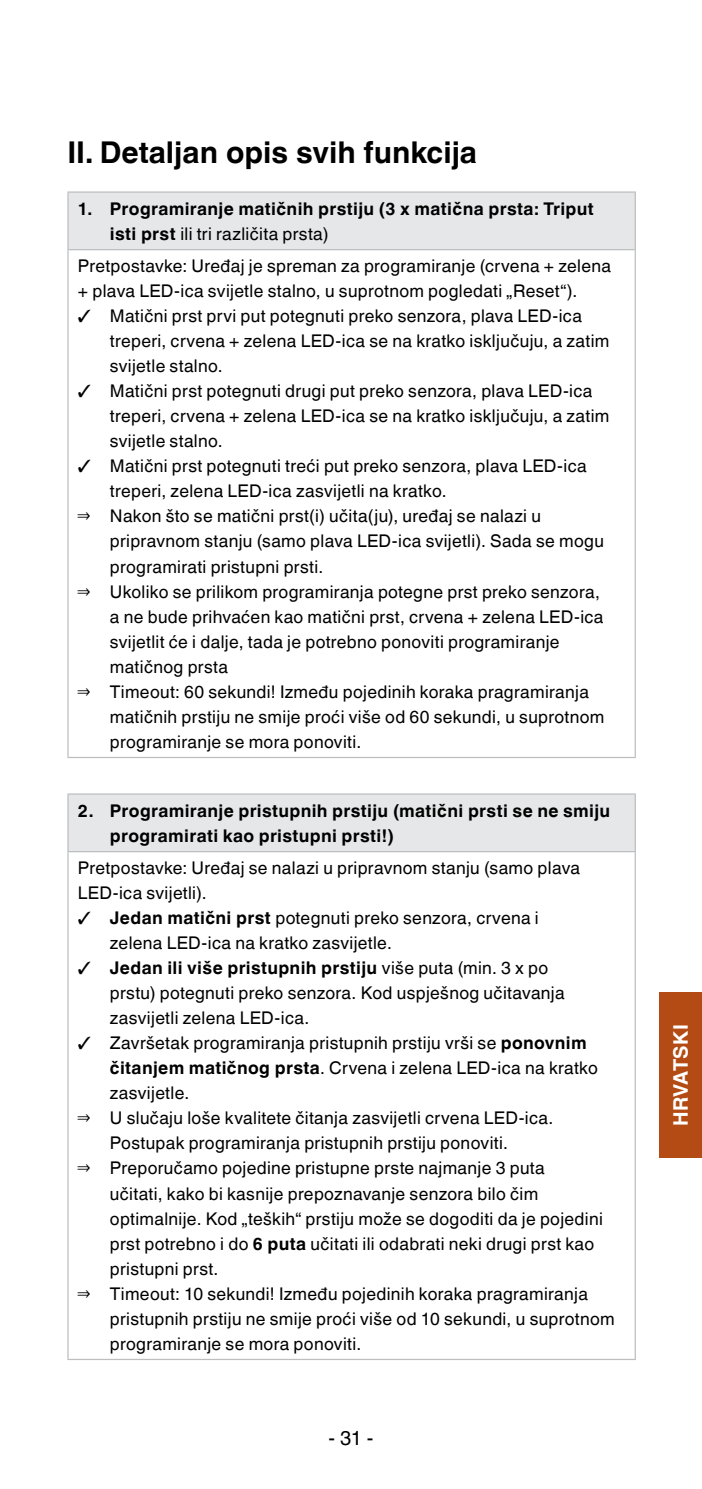
<style>
.page{position:relative;width:702px;height:1489px;background:#fff}
.page>*{position:absolute;margin:0;border:0;box-sizing:border-box;transform-origin:0 0}
.t1{font:700 30px "Helvetica Linotype";color:#000}
.t2{font:700 20px "Helvetica Linotype";letter-spacing:.015em;color:#fff}
.t3{font:20px "Helvetica Linotype";color:#000}
.t4{font:17.5px/25px "Helvetica Linotype";letter-spacing:.02em;color:#000}
.t5{font:700 17.5px/25px "Helvetica Linotype";letter-spacing:.02em;color:#000}
.s1{font-weight:400}
.s2{font-weight:700}
</style>
<div class="page">
<div style="left:68px;top:192px;width:567px;height:58px;background:#e6e7e8"></div>
<hr style="left:67px;top:193px;width:2px;height:56px;background:#bcbec0">
<hr style="left:634px;top:193px;width:2px;height:56px;background:#bcbec0">
<hr style="left:67px;top:191px;width:569px;height:2px;background:#bcbec0">
<hr style="left:67px;top:250px;width:2px;height:506px;background:#bcbec0">
<hr style="left:634px;top:250px;width:2px;height:506px;background:#bcbec0">
<hr style="left:67px;top:249px;width:569px;height:1px;background:#bcbec0">
<hr style="left:67px;top:756px;width:569px;height:2px;background:#bcbec0">
<div style="left:68px;top:794px;width:567px;height:57px;background:#e6e7e8"></div>
<hr style="left:67px;top:794px;width:2px;height:57px;background:#bcbec0">
<hr style="left:634px;top:794px;width:2px;height:57px;background:#bcbec0">
<hr style="left:67px;top:793px;width:569px;height:1px;background:#bcbec0">
<hr style="left:67px;top:852px;width:2px;height:506px;background:#bcbec0">
<hr style="left:634px;top:852px;width:2px;height:506px;background:#bcbec0">
<hr style="left:67px;top:851px;width:569px;height:1px;background:#bcbec0">
<hr style="left:67px;top:1358px;width:569px;height:1px;background:#bcbec0">
<div style="left:659px;top:992px;width:43px;height:165px;background:#b44b14"></div>
<h1 class="t1" style="left:67px;top:135px;width:411px">II. Detaljan opis svih funkcija</h1>
<p class="t5" style="left:110px;top:196px;width:485px;text-indent:-32px">1. Programiranje matičnih prstiju (3 x matična prsta: Triput isti prst <span class="s1">ili tri različita prsta)</span></p>
<p class="t4" style="left:78px;top:254px;width:534px">Pretpostavke: Uređaj je spreman za programiranje (crvena + zelena + plava LED-ica svijetle stalno, u suprotnom pogledati „Reset“).</p>
<p class="t4" style="left:110px;top:304px;width:501px;text-indent:-32px">✓ Matični prst prvi put potegnuti preko senzora, plava LED-ica treperi, crvena + zelena LED-ica se na kratko isključuju, a zatim svijetle stalno.</p>
<p class="t4" style="left:110px;top:379px;width:501px;text-indent:-32px">✓ Matični prst potegnuti drugi put preko senzora, plava LED-ica treperi, crvena + zelena LED-ica se na kratko isključuju, a zatim svijetle stalno.</p>
<p class="t4" style="left:78px;top:454px;width:510px">✓ Matični prst potegnuti treći put preko senzora, plava LED-ica</p>
<p class="t4" style="left:110px;top:479px;width:338px">treperi, zelena LED-ica zasvijetli na kratko.</p>
<p class="t4" style="left:78px;top:504px;width:464px"><span class="s2">⇒</span> Nakon što se matični prst(i) učita(ju), uređaj se nalazi u</p>
<p class="t4" style="left:110px;top:529px;width:495px">pripravnom stanju (samo plava LED-ica svijetli). Sada se mogu</p>
<p class="t4" style="left:110px;top:554px;width:215px">programirati pristupni prsti.</p>
<p class="t4" style="left:78px;top:579px;width:523px"><span class="s2">⇒</span> Ukoliko se prilikom programiranja potegne prst preko senzora,</p>
<p class="t4" style="left:110px;top:604px;width:495px">a ne bude prihvaćen kao matični prst, crvena + zelena LED-ica</p>
<p class="t4" style="left:110px;top:629px;width:451px">svijetlit će i dalje, tada je potrebno ponoviti programiranje</p>
<p class="t4" style="left:110px;top:654px;width:120px">matičnog prsta</p>
<p class="t4" style="left:78px;top:679px;width:512px"><span class="s2">⇒</span> Timeout: 60 sekundi! Između pojedinih koraka pragramiranja</p>
<p class="t4" style="left:110px;top:704px;width:496px">matičnih prstiju ne smije proći više od 60 sekundi, u suprotnom</p>
<p class="t4" style="left:110px;top:729px;width:253px">programiranje se mora ponoviti.</p>
<p class="t5" style="left:110px;top:798px;width:502px;text-indent:-32px">2. Programiranje pristupnih prstiju (matični prsti se ne smiju programirati kao pristupni prsti!)</p>
<p class="t4" style="left:78px;top:855px;width:503px">Pretpostavke: Uređaj se nalazi u pripravnom stanju (samo plava<br>LED-ica svijetli).</p>
<p class="t4" style="left:110px;top:905px;width:430px;text-indent:-32px">✓ <span class="s2">Jedan matični prst</span> potegnuti preko senzora, crvena i zelena LED-ica na kratko zasvijetle.</p>
<p class="t4" style="left:110px;top:955px;width:456px;text-indent:-32px">✓ <span class="s2">Jedan ili više pristupnih prstiju</span> više puta (min. 3 x po prstu) potegnuti preko senzora. Kod uspješnog učitavanja zasvijetli zelena LED-ica.</p>
<p class="t4" style="left:78px;top:1030px;width:510px">✓ Završetak programiranja pristupnih prstiju vrši se <span class="s2">ponovnim</span></p>
<p class="t4" style="left:110px;top:1055px;width:489px"><span class="s2">čitanjem matičnog prsta</span>. Crvena i zelena LED-ica na kratko</p>
<p class="t4" style="left:110px;top:1080px;width:81px">zasvijetle.</p>
<p class="t4" style="left:78px;top:1105px;width:477px"><span class="s2">⇒</span> U slučaju loše kvalitete čitanja zasvijetli crvena LED-ica.</p>
<p class="t4" style="left:110px;top:1130px;width:399px">Postupak programiranja pristupnih prstiju ponoviti.</p>
<p class="t4" style="left:78px;top:1155px;width:468px"><span class="s2">⇒</span> Preporučamo pojedine pristupne prste najmanje 3 puta</p>
<p class="t4" style="left:110px;top:1180px;width:430px">učitati, kako bi kasnije prepoznavanje senzora bilo čim</p>
<p class="t4" style="left:110px;top:1205px;width:494px">optimalnije. Kod „teških“ prstiju može se dogoditi da je pojedini</p>
<p class="t4" style="left:110px;top:1230px;width:486px">prst potrebno i do <span class="s2">6 puta</span> učitati ili odabrati neki drugi prst kao</p>
<p class="t4" style="left:110px;top:1255px;width:110px">pristupni prst.</p>
<p class="t4" style="left:78px;top:1280px;width:511px"><span class="s2">⇒</span> Timeout: 10 sekundi! Između pojedinih koraka pragramiranja</p>
<p class="t4" style="left:110px;top:1305px;width:506px">pristupnih prstiju ne smije proći više od 10 sekundi, u suprotnom</p>
<p class="t4" style="left:110px;top:1330px;width:253px">programiranje se mora ponoviti.</p>
<p class="t3" style="left:328px;top:1425px;width:46px">- 31 -</p>
<p class="t2" style="left:669px;top:1125px;width:103px;rotate:-90deg">HRVATSKI</p>
</div>
